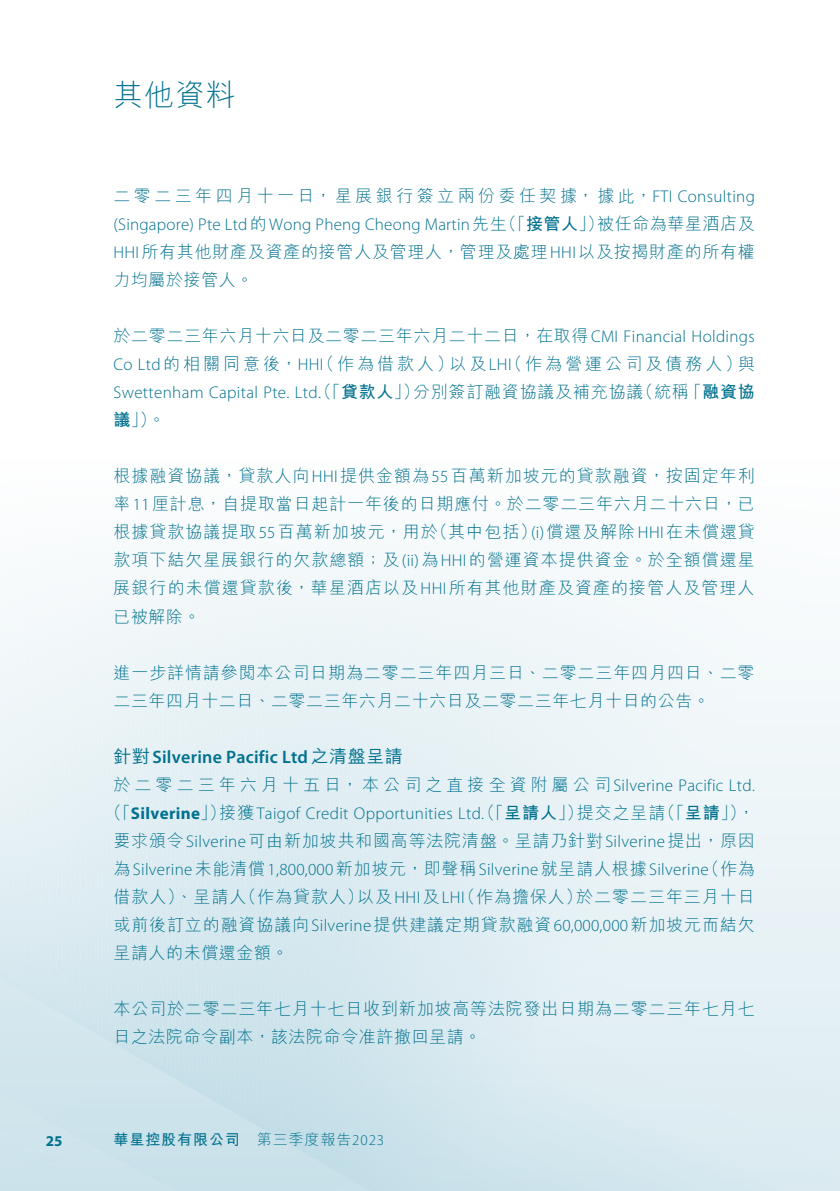
<style>
.page{position:relative;width:840px;height:1191px;background:#fff}
.page>*{position:absolute;margin:0;border:0;box-sizing:border-box;transform-origin:0 0}
.t1{font:300 30px "M Hei HK";color:#00718e}
._02_H2{font:600 18px "Myriad Pro";letter-spacing:.01em;color:#00718e}
._00_txt{font:300 17px/28px "M Hei HK";letter-spacing:.05em;color:#00718e}
._00_txt-2{font:300 17px/28px "Myriad Pro";letter-spacing:.02em;color:#00718e}
._00_txt-3{font:300 17px/28px "M Hei HK";letter-spacing:.24em;color:#00718e;text-align:right}
._00_txt-4{font:300 17px/28px "M Hei HK";letter-spacing:.2em;color:#00718e;text-align:right}
._00_txt-5{font:300 17px "M Hei HK";letter-spacing:.175em;color:#00718e}
._00_txt-6{font:700 17px "Myriad Pro";letter-spacing:.02em;color:#00718e}
._00_txt-7{font:700 17px "M Hei HK";color:#00718e}
.t2{font:300 15px "M Hei HK";letter-spacing:.06em;color:#00718e}
.t3{font:700 15px "M Hei HK";letter-spacing:.06em;color:#00718e}
.t4{font:700 15px "Myriad Pro";color:#00718e}
.s1{font-family:"Myriad Pro"}
.s2{font-weight:700}
.s3{font-family:"M Hei HK"}
.s4{font-weight:300}
.s5{font-family:"M Hei HK";font-weight:700}
.s6{font-family:"M Hei HK";font-weight:500}
.s7{font-family:"M Hei HK";font-weight:300}
</style>
<div class="page">
<p class="t4" style="left:46px;top:1131px;width:18px">25</p>
<h1 class="t1" style="left:113px;top:80px;width:124px">其他資料</h1>
<p class="_00_txt-4" style="left:113px;top:182px;width:642px">二零二三年四月十一日，星展銀行簽立兩份委任契據，據此，<span class="s1">FTI Consulting</span>被任命為華星酒店及</p>
<p class="_00_txt" style="left:499px;top:210px;width:106px">（「<span class="s2">接管人</span>」）</p>
<p class="_00_txt-2" style="left:113px;top:210px;width:642px">(Singapore) Pte Ltd<span class="s3">的</span>Wong Pheng Cheong Martin<span class="s3">先生<br></span>HHI<span class="s3">所有其他財產及資產的接管人及管理人，管理及處理</span>HHI<span class="s3">以及按揭財產的所有權力均屬於接管人。</span></p>
<p class="_00_txt" style="left:113px;top:322px;width:642px;text-align:right">於二零二三年六月十六日及二零二三年六月二十二日，在取得<span class="s1">CMI Financial Holdings</span>與</p>
<p class="_00_txt-5" style="left:113px;top:355px;width:342px"><span class="s1">Co Ltd</span>的相關同意後，<span class="s1">HHI</span>（作為借款人）</p>
<p class="_00_txt-5" style="left:449px;top:355px;width:294px">以及<span class="s1">LHI</span>（作為營運公司及債務人）</p>
<p class="_00_txt" style="left:315px;top:378px;width:106px">「<span class="s1">.</span> （<span class="s2">貸款人</span>」）</p>
<p class="_00_txt" style="left:636px;top:378px;width:54px">（統稱</p>
<p class="_00_txt" style="left:413px;top:378px;width:232px">分別簽訂融資協議及補充協議</p>
<p class="_00_txt-7" style="left:684px;top:380px;width:71px"><span class="s4">「</span>融資協</p>
<p class="_00_txt-2" style="left:113px;top:378px;width:206px">Swettenham Capital Pte. Ltd<span class="s5">議</span> <span class="s3">。(「</span></p>
<p class="_00_txt" style="left:113px;top:462px;width:642px;text-align:right">根據融資協議，貸款人向<span class="s1">HHI</span>提供金額為<span class="s1">55</span>百萬新加坡元的貸款融資，按固定年利率<span class="s1">11</span>厘計息，自提取當日起計一年後的日期應付。於二零二三年六月二十六日，已（其中包括）<span class="s1">( )i</span> 償還及解除<span class="s1">HHI</span>在未償還貸</p>
<p class="_00_txt" style="left:113px;top:518px;width:642px">根據貸款協議提取<span class="s1">55</span>百萬新加坡元，用於<br>款項下結欠星展銀行的欠款總額；及 <span class="s1">)i i(</span> 為<span class="s1">HHI</span>的營運資本提供資金。於全額償還星展銀行的未償還貸款後，華星酒店以及<span class="s1">HHI</span>所有其他財產及資產的接管人及管理人已被解除。</p>
<p class="_00_txt" style="left:113px;top:658px;width:642px">進一步詳情請參閱本公司日期為二零二三年四月三日、二零二三年四月四日、二零二三年四月十二日、二零二三年六月二十六日及二零二三年七月十日的公告。</p>
<p class="_02_H2" style="left:113px;top:745px;width:291px"><span class="s6">針對</span>Silverine Pacific Ltd<span class="s6">之清盤呈請</span></p>
<p class="_00_txt-3" style="left:113px;top:770px;width:642px">於二零二三年六月十五日，本公司之直接全資附屬公司<span class="s1">Silverine Pacific Ltd.</span>（「<span class="s2">呈請</span> ，(「</p>
<p class="_00_txt-6" style="left:105px;top:801px;width:122px"><span class="s7">（「</span>Silverine<span class="s7">」）</span></p>
<p class="_00_txt" style="left:113px;top:826px;width:642px">要求頒令<span class="s1">Silverine</span>可由新加坡共和國高等法院清盤。呈請乃針對<span class="s1">Silverine</span>提出，原因</p>
<p class="_00_txt" style="left:702px;top:854px;width:54px">（作為</p>
<p class="_00_txt" style="left:478px;top:798px;width:107px">「<span class="s1">.</span> （<span class="s2">呈請人</span>」）</p>
<p class="_00_txt-2" style="left:219px;top:798px;width:263px"><span class="s3">接獲</span>Taigof Credit Opportunities Ltd</p>
<p class="_00_txt" style="left:576px;top:798px;width:90px">提交之呈請</p>
<p class="_00_txt-2" style="left:575px;top:854px;width:180px;text-indent:-462px"><span class="s3">為</span>Silverine<span class="s3">未能清償</span>1,800,000<span class="s3">新加坡元，即聲稱</span>Silverine<span class="s3">就呈請人根據</span>Silverine<br><span class="s3">於二零二三年三月十日</span></p>
<p class="_00_txt" style="left:239px;top:882px;width:126px">（作為貸款人）</p>
<p class="_00_txt" style="left:113px;top:882px;width:642px">借款人）、呈請人<br>或前後訂立的融資協議向<span class="s1">Silverine</span>提供建議定期貸款融資<span class="s1">60,000,000</span>新加坡元而結欠呈請人的未償還金額。</p>
<p class="_00_txt" style="left:113px;top:994px;width:642px">本公司於二零二三年七月十七日收到新加坡高等法院發出日期為二零二三年七月七日之法院命令副本，該法院命令准許撤回呈請。</p>
<p class="_00_txt" style="left:357px;top:882px;width:227px">以及<span class="s1">HHI</span>及<span class="s1">LHI</span>（作為擔保人）</p>
<p class="t3" style="left:113px;top:1128px;width:128px">華星控股有限公司</p>
<p class="t2" style="left:256px;top:1132px;width:129px">第三季度報告<span class="s1">2023</span></p>
</div>
